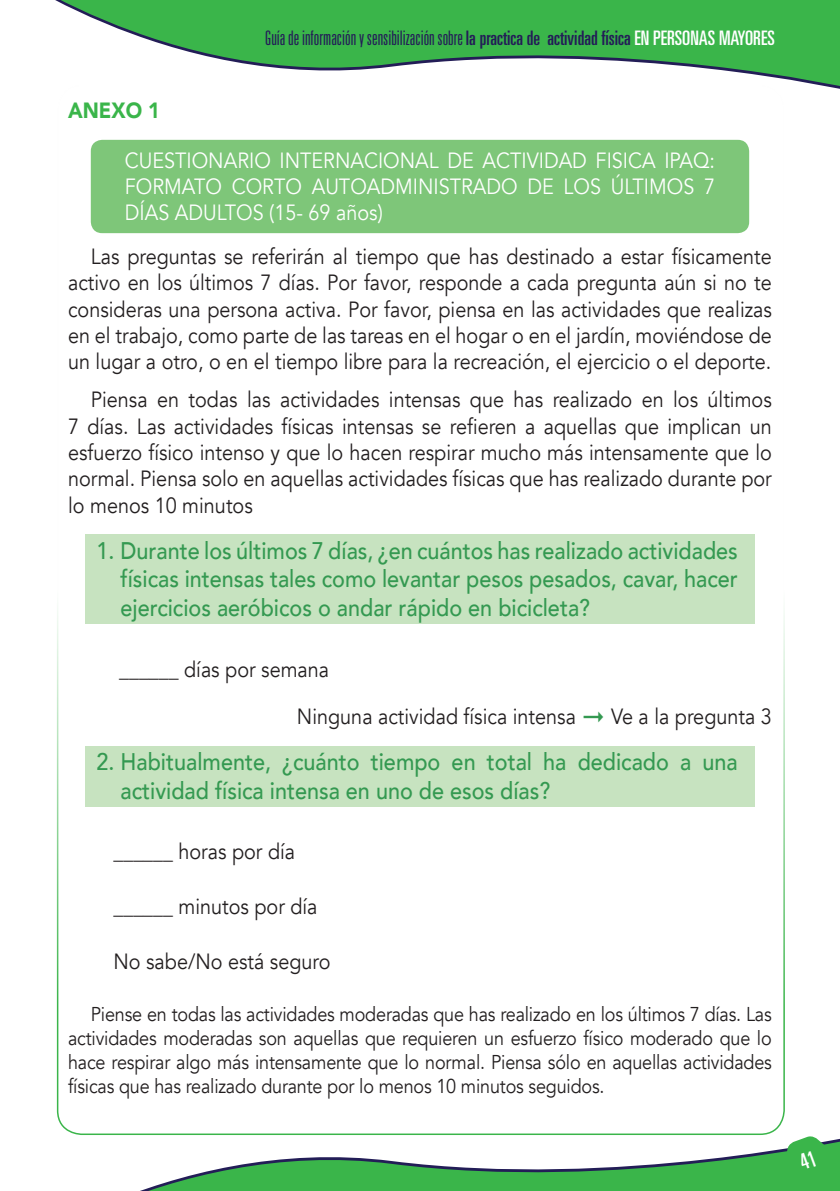
<style>
.page{position:relative;width:840px;height:1191px;background:#fff}
.page>*{position:absolute;margin:0;border:0;box-sizing:border-box;transform-origin:0 0}
.t1{font:500 24px/28.8px "Avenir";color:#349951;text-align:justify;scale:.9 1}
.t2{font:22px/26.4px "Avenir";color:#231f20;text-align:justify;scale:.9 1}
.t3{font:22px/26.4px "Avenir";color:#fff;text-align:justify;scale:.9 1}
.t4{font:900 22px "Avenir";color:#3ab54a;scale:.9 1}
.t5{font:20px/24px "Avenir";letter-spacing:-.01em;color:#231f20;text-align:justify;scale:.9 1}
.t6{font:300 ultra-condensed 20px "Univers LT Std";color:#231d57}
.s1{font-weight:400}
.s2{font-weight:400;color:#fff}
</style>
<div class="page">
<svg style="left:140px;top:1139px;width:699px;height:52px"></svg>
<svg style="left:55px;top:0;width:784px;height:89px;fill:#3ab54a"></svg>
<div style="left:58px;top:85px;width:725px;height:1049px;background:#fff;border-radius:24px"></div>
<div style="left:91px;top:140px;width:657px;height:93px;background:#7ec679;border-radius:11px"></div>
<div style="left:85px;top:534px;width:669px;height:90px;background:#c7e3c0"></div>
<div style="left:85px;top:746px;width:669px;height:60px;background:#c7e3c0"></div>
<svg style="left:783px;top:1136px;width:48px;height:49px;background:#4dba5c"></svg>
<p class="t6" style="left:264px;top:28px;width:511px">Guía de información y sensibilización sobre <span class="s1">la practica de actividad física</span> <span class="s2">EN PERSONAS MAYORES</span></p>
<p class="t4" style="left:68px;top:92px;width:103px">ANEXO 1</p>
<p class="t3" style="left:125px;top:147px;width:657px">CUESTIONARIO INTERNACIONAL DE ACTIVIDAD FISICA IPAQ:<br>FORMATO CORTO AUTOADMINISTRADO DE LOS ÚLTIMOS 7<br>DÍAS ADULTOS (15- 69 años)</p>
<p class="t2" style="left:68px;top:243px;width:783px;text-indent:23px">Las preguntas se referirán al tiempo que has destinado a estar físicamente activo en los últimos 7 días. Por favor, responde a cada pregunta aún si no te consideras una persona activa. Por favor, piensa en las actividades que realizas en el trabajo, como parte de las tareas en el hogar o en el jardín, moviéndose de un lugar a otro, o en el tiempo libre para la recreación, el ejercicio o el deporte.</p>
<p class="t2" style="left:68px;top:387px;width:783px;text-indent:23px">Piensa en todas las actividades intensas que has realizado en los últimos 7 días. Las actividades físicas intensas se refieren a aquellas que implican un esfuerzo físico intenso y que lo hacen respirar mucho más intensamente que lo normal. Piensa solo en aquellas actividades físicas que has realizado durante por lo menos 10 minutos</p>
<p class="t1" style="left:120px;top:534px;width:687px;text-indent:-24px">1. Durante los últimos 7 días, ¿en cuántos has realizado actividades físicas intensas tales como levantar pesos pesados, cavar, hacer ejercicios aeróbicos o andar rápido en bicicleta?</p>
<p class="t2" style="left:297px;top:646px;width:311px;line-height:47.4px;text-indent:-178px">______ días por semana<br>Ninguna actividad física intensa</p>
<p class="t2" style="left:610px;top:703px;width:180px">Ve a la pregunta 3</p>
<p class="t1" style="left:120px;top:746px;width:687px;text-indent:-24px">2. Habitualmente, ¿cuánto tiempo en total ha dedicado a una actividad física intensa en uno de esos días?</p>
<p class="t2" style="left:113px;top:838px;width:203px">______ horas por día</p>
<p class="t2" style="left:113px;top:893px;width:228px">______ minutos por día</p>
<p class="t2" style="left:113px;top:948px;width:242px">No sabe/No está seguro</p>
<p class="t5" style="left:68px;top:1002px;width:783px;text-indent:23px">Piense en todas las actividades moderadas que has realizado en los últimos 7 días. Las actividades moderadas son aquellas que requieren un esfuerzo físico moderado que lo hace respirar algo más intensamente que lo normal. Piensa sólo en aquellas actividades físicas que has realizado durante por lo menos 10 minutos seguidos.</p>
</div>
